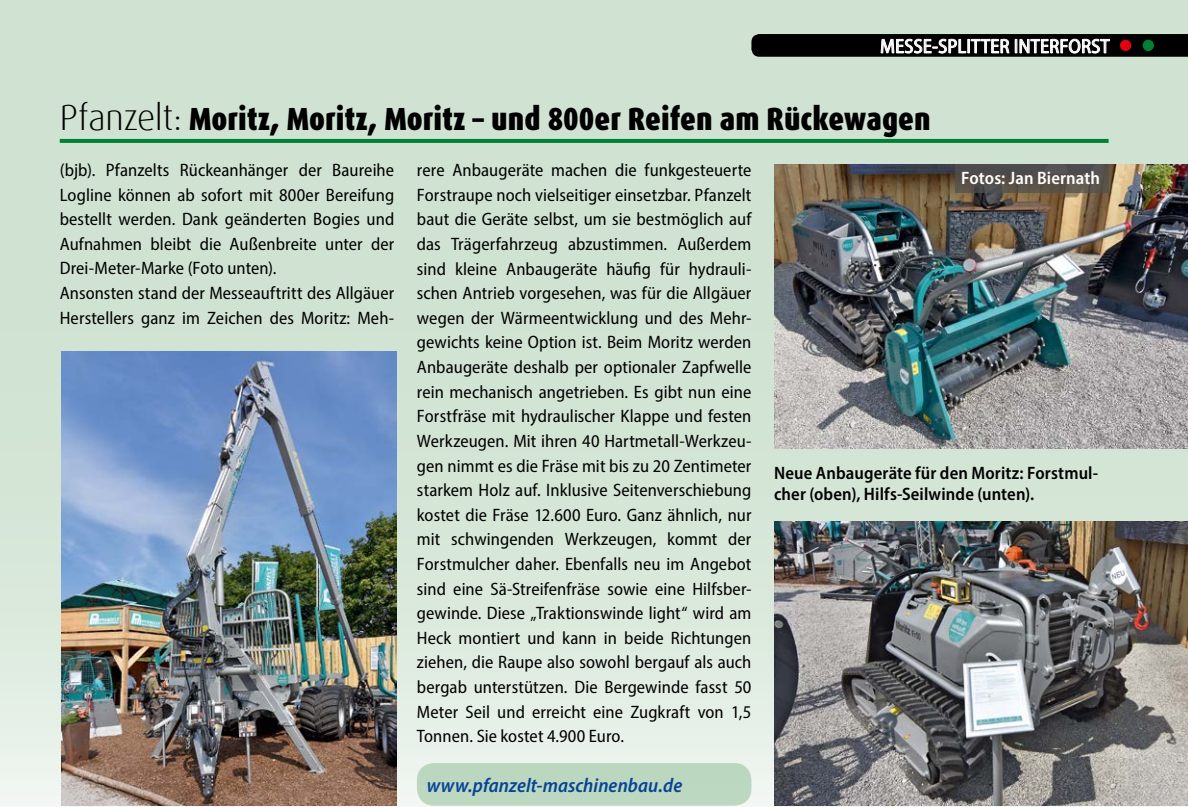
<style>
.page{position:relative;width:1188px;height:807px;background:#fff}
.page>*{position:absolute;margin:0;border:0;box-sizing:border-box;transform-origin:0 0}
.t1{font:900 condensed 32px "Dax OT";color:#000}
.t2{font:italic 600 semi-condensed 20px "Myriad Pro";letter-spacing:.005em;color:#064497}
.t3{font:semi-condensed 20px "Myriad Pro";letter-spacing:.01em;color:#fff}
.t4{font:semi-condensed 18px/24.6px "Myriad Pro";letter-spacing:.005em;color:#000}
.t5{font:600 semi-condensed 18px/21.6px "Myriad Pro";letter-spacing:.01em;color:#000}
.t6{font:600 semi-condensed 18px "Myriad Pro";letter-spacing:.005em;color:#fff}
.s1{font-family:"Dax Offc";font-weight:300;font-stretch:normal;font-size:36px}
</style>
<div class="page">
<div style="left:0;top:0;width:1188px;height:806px;background:#d0e3d2"></div>
<svg style="left:751px;top:34px;width:437px;height:23px;background:#252525"></svg>
<div style="left:1120px;top:40px;width:11px;height:11px;background:#e3000f;border-radius:50%"></div>
<div style="left:1143px;top:40px;width:11px;height:11px;background:#008136;border-radius:50%"></div>
<svg style="left:60px;top:139px;width:1049px;height:4px;background:#048239"></svg>
<img style="left:774px;top:164px;width:414px;height:284px">
<img style="left:774px;top:522px;width:414px;height:283px">
<div style="left:417px;top:763px;width:334px;height:42px;background:#bcd7c0;border-radius:17px"></div>
<div style="left:955px;top:164px;width:154px;height:29px;background:#515150"></div>
<img style="left:62px;top:351px;width:334px;height:454px">
<p class="t3" style="left:880px;top:34px;width:231px">MESSE-SPLITTER INTERFORST</p>
<h1 class="t1" style="left:60px;top:99px;width:872px"><span class="s1">Pfanzelt:</span> Moritz, Moritz, Moritz – und 800er Reifen am Rückewagen</h1>
<p class="t4" style="left:60px;top:157px;width:336px">(bjb). Pfanzelts Rückeanhänger der Baureihe Logline können ab sofort mit 800er Bereifung bestellt werden. Dank geänderten Bogies und Aufnahmen bleibt die Außenbreite unter der Drei-Meter-Marke (Foto unten).<br>Ansonsten stand der Messeauftritt des Allgäuer Herstellers ganz im Zeichen des Moritz: Meh-</p>
<p class="t4" style="left:417px;top:157px;width:336px;text-align:justify">rere Anbaugeräte machen die funkgesteuerte Forstraupe noch vielseitiger einsetzbar. Pfanzelt baut die Geräte selbst, um sie bestmöglich auf das Trägerfahrzeug abzustimmen. Außerdem sind kleine Anbaugeräte häufig für hydrauli&shy;schen Antrieb vorgesehen, was für die Allgäuer wegen der Wärmeentwicklung und des Mehr&shy;gewichts keine Option ist. Beim Moritz werden Anbaugeräte deshalb per optionaler Zapfwelle rein mechanisch angetrieben. Es gibt nun eine Forstfräse mit hydraulischer Klappe und festen Werkzeugen. Mit ihren 40 Hartmetall-Werkzeu&shy;gen nimmt es die Fräse mit bis zu 20 Zentimeter starkem Holz auf. Inklusive Seitenverschiebung kostet die Fräse 12.600 Euro. Ganz ähnlich, nur mit schwingenden Werkzeugen, kommt der Forstmulcher daher. Ebenfalls neu im Angebot sind eine Sä-Streifenfräse sowie eine Hilfsber&shy;gewinde. Diese „Traktionswinde light“ wird am Heck montiert und kann in beide Richtungen ziehen, die Raupe also sowohl bergauf als auch bergab unterstützen. Die Bergewinde fasst 50<br>Meter Seil und erreicht eine Zugkraft von 1,5<br>Tonnen. Sie kostet 4.900 Euro.</p>
<p class="t2" style="left:427px;top:772px;width:257px">www.pfanzelt-maschinenbau.de</p>
<p class="t6" style="left:961px;top:166px;width:140px">Fotos: Jan Biernath</p>
<p class="t5" style="left:774px;top:461px;width:326px">Neue Anbaugeräte für den Moritz: Forstmul&shy;cher (oben), Hilfs-Seilwinde (unten).</p>
</div>
